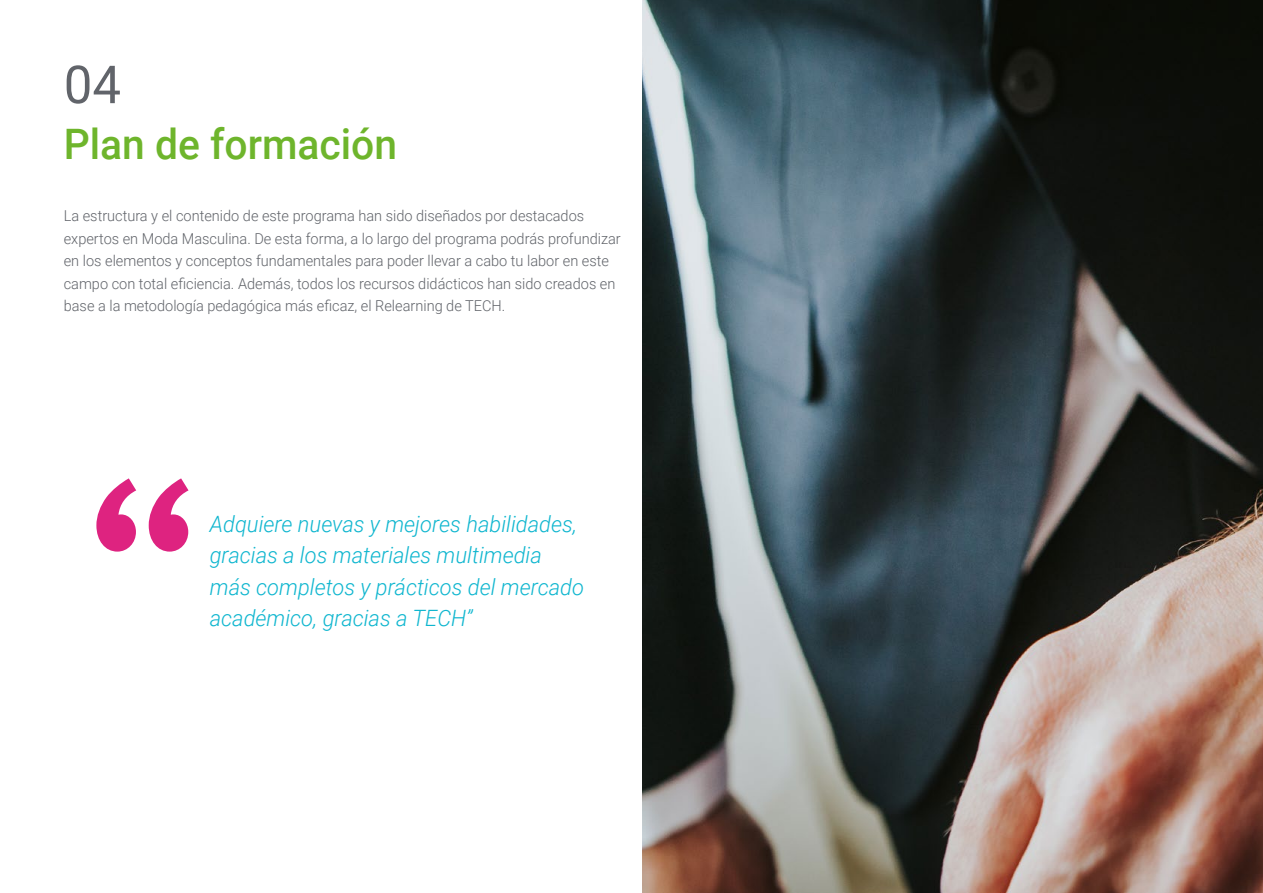
<style>
.page{position:relative;width:1263px;height:893px;background:#fff}
.page>*{position:absolute;margin:0;border:0;box-sizing:border-box;transform-origin:0 0}
.t1{font:52.5px "Roboto";color:#61646a}
.t2{font:500 42px "Roboto";color:#6eb52c}
.t3{font:italic 300 22.5px/31.5px "Roboto";color:#0fb6cf}
.t4{font:300 15px/22.5px "Roboto";color:#61646a}
</style>
<div class="page">
<svg style="left:96px;top:478px;width:93px;height:74px"></svg>
<img style="left:642px;top:0;width:621px;height:893px">
<h1 class="t1" style="left:64px;top:48px;width:59px">04</h1>
<h2 class="t2" style="left:64px;top:115px;width:335px">Plan de formación</h2>
<p class="t4" style="left:64px;top:204px;width:559px">La estructura y el contenido de este programa han sido diseñados por destacados expertos en Moda Masculina. De esta forma, a lo largo del programa podrás profundizar en los elementos y conceptos fundamentales para poder llevar a cabo tu labor en este campo con total eficiencia. Además, todos los recursos didácticos han sido creados en base a la metodología pedagógica más eficaz, el Relearning de TECH.</p>
<h3 class="t3" style="left:210px;top:507px;width:376px">Adquiere nuevas y mejores habilidades, gracias a los materiales multimedia más completos y prácticos del mercado académico, gracias a TECH”</h3>
</div>
